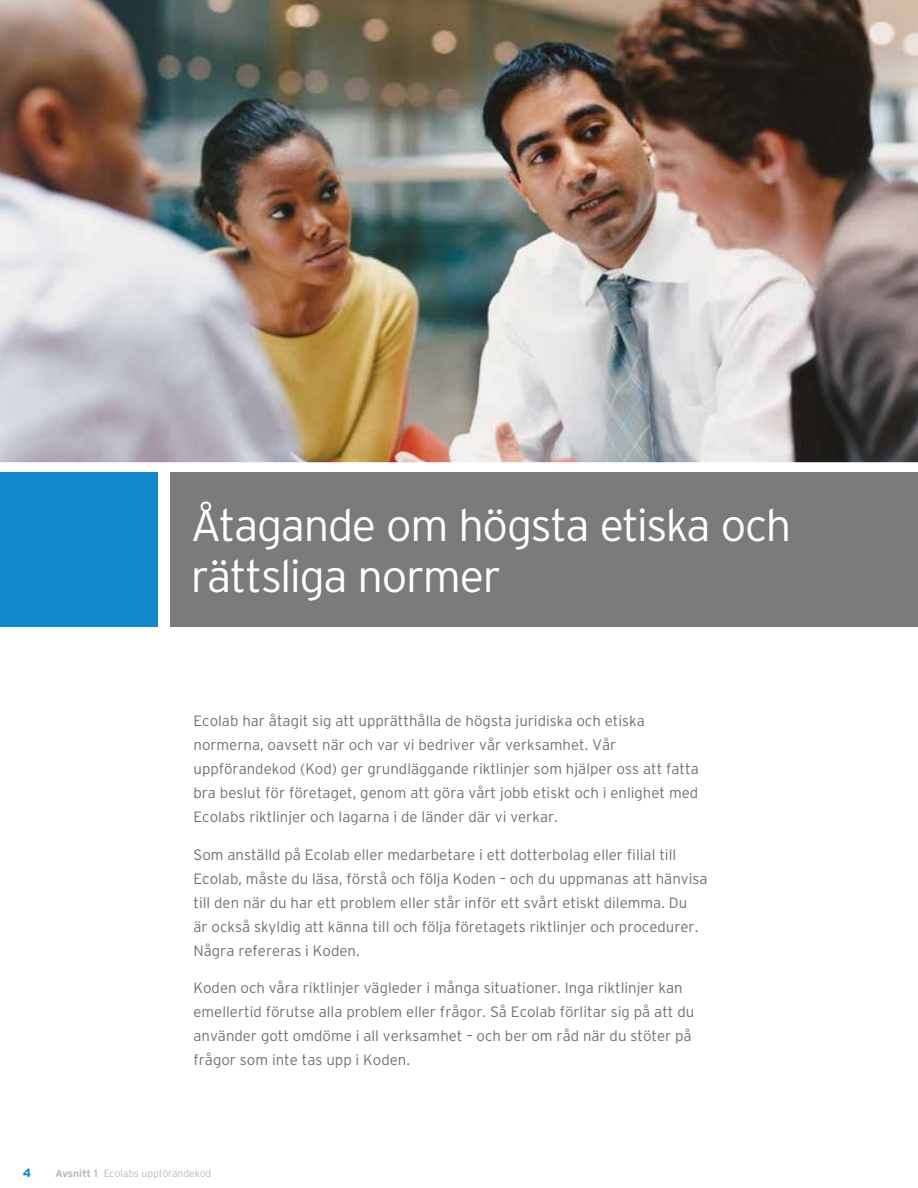
<style>
.page{position:relative;width:918px;height:1188px;background:#fff}
.page>*{position:absolute;margin:0;border:0;box-sizing:border-box;transform-origin:0 0}
.t1{font:300 45px/51px "Interstate";letter-spacing:-.03em;color:#fff}
.t2{font:300 15px/24px "Interstate";color:#717073}
.t3{font:700 12px "Interstate";color:#0081c6}
.t4{font:300 10.5px "Interstate";letter-spacing:-.01em;color:#babcbe}
.s1{font-weight:700}
</style>
<div class="page">
<img style="left:0;top:0;width:918px;height:462px">
<svg style="left:0;top:462px;width:918px;height:165px"></svg>
<div style="left:171px;top:472px;width:747px;height:155px;background:#7b7a7c"></div>
<div style="left:0;top:472px;width:158px;height:155px;background:#1289ca"></div>
<h1 class="t1" style="left:191px;top:499px;width:602px">Åtagande om högsta etiska och rättsliga normer</h1>
<p class="t2" style="left:194px;top:709px;width:507px">Ecolab har åtagit sig att upprätthålla de högsta juridiska och etiska normerna, oavsett när och var vi bedriver vår verksamhet. Vår uppförandekod (Kod) ger grundläggande riktlinjer som hjälper oss att fatta bra beslut för företaget, genom att göra vårt jobb etiskt och i enlighet med Ecolabs riktlinjer och lagarna i de länder där vi verkar.</p>
<p class="t2" style="left:194px;top:842px;width:516px">Som anställd på Ecolab eller medarbetare i ett dotterbolag eller filial till Ecolab, måste du läsa, förstå och följa Koden – och du uppmanas att hänvisa till den när du har ett problem eller står inför ett svårt etiskt dilemma. Du<br>är också skyldig att känna till och följa företagets riktlinjer och procedurer.<br>Några refereras i Koden.</p>
<p class="t2" style="left:194px;top:976px;width:502px">Koden och våra riktlinjer vägleder i många situationer. Inga riktlinjer kan emellertid förutse alla problem eller frågor. Så Ecolab förlitar sig på att du använder gott omdöme i all verksamhet – och ber om råd när du stöter på frågor som inte tas upp i Koden.</p>
<p class="t3" style="left:23px;top:1166px;width:10px">4</p>
<p class="t4" style="left:55px;top:1167px;width:158px"><span class="s1">Avsnitt 1</span> Ecolabs uppförandekod</p>
</div>
